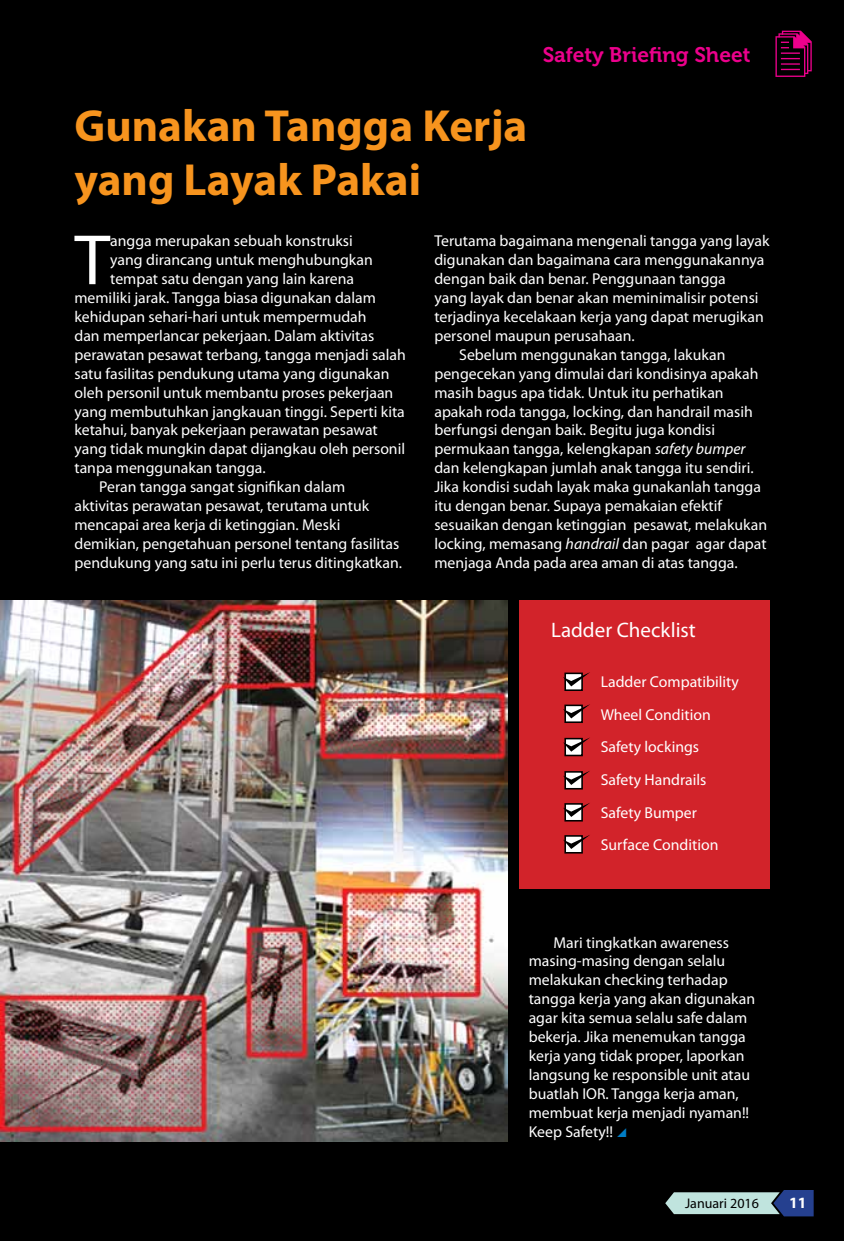
<style>
.page{position:relative;width:844px;height:1241px;background:#fff}
.page>*{position:absolute;margin:0;border:0;box-sizing:border-box;transform-origin:0 0}
.t1{font:71.75px "Myriad Pro";color:#fff}
.t2{font:700 45.15px/54.2px "Myriad Pro";color:#f7941e}
.t3{font:21px "Museo 700";color:#ec008c}
.t4{font:21px "Myriad Pro";color:#fff}
.t5{font:15.75px/18.9px "Myriad Pro";color:#fff}
.t6{font:700 15.75px "Myriad Pro";color:#fff}
.t7{font:14px "Myriad Pro";color:#000}
.s1{font-style:italic}
</style>
<div class="page">
<div style="left:1px;top:0;width:842px;height:1240px;background:#000"></div>
<div style="left:519px;top:600px;width:250px;height:288px;background:#d2232a"></div>
<img style="left:0;top:600px;width:507px;height:541px">
<div style="left:565px;top:673px;width:17px;height:17px;background:#fff"></div>
<div style="left:564px;top:672px;width:18px;height:19px;border:2px solid #000"></div>
<svg style="left:563px;top:672px;width:27px;height:14px"></svg>
<div style="left:565px;top:705px;width:17px;height:17px;background:#fff"></div>
<div style="left:564px;top:704px;width:18px;height:19px;border:2px solid #000"></div>
<svg style="left:563px;top:704px;width:27px;height:14px"></svg>
<div style="left:565px;top:738px;width:17px;height:17px;background:#fff"></div>
<div style="left:564px;top:737px;width:18px;height:19px;border:2px solid #000"></div>
<svg style="left:563px;top:737px;width:27px;height:14px"></svg>
<div style="left:565px;top:771px;width:17px;height:17px;background:#fff"></div>
<div style="left:564px;top:771px;width:18px;height:18px;border:2px solid #000"></div>
<svg style="left:563px;top:771px;width:27px;height:13px"></svg>
<div style="left:565px;top:803px;width:17px;height:17px;background:#fff"></div>
<div style="left:564px;top:803px;width:18px;height:18px;border:2px solid #000"></div>
<svg style="left:563px;top:803px;width:27px;height:13px"></svg>
<div style="left:565px;top:835px;width:17px;height:17px;background:#fff"></div>
<div style="left:564px;top:835px;width:18px;height:18px;border:2px solid #000"></div>
<svg style="left:563px;top:835px;width:27px;height:13px"></svg>
<svg style="left:665px;top:1190px;width:148px;height:26px;background:#7b97a6"></svg>
<svg style="left:775px;top:31px;width:36px;height:46px"></svg>
<h2 class="t2" style="left:74px;top:97px;width:454px">Gunakan Tangga Kerja yang Layak Pakai</h2>
<h3 class="t3" style="left:542px;top:43px;width:209px">Safety Briefing Sheet</h3>
<h1 class="t1" style="left:74px;top:216px;width:37px">T</h1>
<p class="t5" style="left:110px;top:231px;width:244px">angga merupakan sebuah konstruksi</p>
<p class="t5" style="left:110px;top:250px;width:264px">yang dirancang untuk menghubungkan</p>
<p class="t5" style="left:110px;top:269px;width:245px">tempat satu dengan yang lain karena</p>
<p class="t5" style="left:74px;top:288px;width:303px">memiliki jarak. Tangga biasa digunakan dalam</p>
<p class="t5" style="left:74px;top:307px;width:293px">kehidupan sehari-hari untuk mempermudah</p>
<p class="t5" style="left:74px;top:326px;width:301px">dan memperlancar pekerjaan. Dalam aktivitas</p>
<p class="t5" style="left:74px;top:345px;width:333px">perawatan pesawat terbang, tangga menjadi salah</p>
<p class="t5" style="left:74px;top:364px;width:316px">satu fasilitas pendukung utama yang digunakan</p>
<p class="t5" style="left:74px;top:382px;width:320px">oleh personil untuk membantu proses pekerjaan</p>
<p class="t5" style="left:74px;top:401px;width:332px">yang membutuhkan jangkauan tinggi. Seperti kita</p>
<p class="t5" style="left:74px;top:420px;width:305px">ketahui, banyak pekerjaan perawatan pesawat</p>
<p class="t5" style="left:74px;top:439px;width:332px">yang tidak mungkin dapat dijangkau oleh personil</p>
<p class="t5" style="left:74px;top:458px;width:193px">tanpa menggunakan tangga.</p>
<p class="t5" style="left:99px;top:477px;width:247px">Peran tangga sangat signifikan dalam</p>
<p class="t5" style="left:74px;top:496px;width:296px">aktivitas perawatan pesawat, terutama untuk</p>
<p class="t5" style="left:74px;top:515px;width:267px">mencapai area kerja di ketinggian. Meski</p>
<p class="t5" style="left:74px;top:534px;width:326px">demikian, pengetahuan personel tentang fasilitas</p>
<p class="t5" style="left:74px;top:553px;width:329px">pendukung yang satu ini perlu terus ditingkatkan.</p>
<p class="t5" style="left:434px;top:231px;width:336px">Terutama bagaimana mengenali tangga yang layak</p>
<p class="t5" style="left:434px;top:250px;width:331px">digunakan dan bagaimana cara menggunakannya</p>
<p class="t5" style="left:434px;top:269px;width:293px">dengan baik dan benar. Penggunaan tangga</p>
<p class="t5" style="left:434px;top:288px;width:325px">yang layak dan benar akan meminimalisir potensi</p>
<p class="t5" style="left:434px;top:307px;width:331px">terjadinya kecelakaan kerja yang dapat merugikan</p>
<p class="t5" style="left:434px;top:326px;width:202px">personel maupun perusahaan.</p>
<p class="t5" style="left:459px;top:345px;width:267px">Sebelum menggunakan tangga, lakukan</p>
<p class="t5" style="left:434px;top:364px;width:325px">pengecekan yang dimulai dari kondisinya apakah</p>
<p class="t5" style="left:434px;top:382px;width:291px">masih bagus apa tidak. Untuk itu perhatikan</p>
<p class="t5" style="left:434px;top:401px;width:320px">apakah roda tangga, locking, dan handrail masih</p>
<p class="t5" style="left:434px;top:420px;width:282px">berfungsi dengan baik. Begitu juga kondisi</p>
<p class="t5" style="left:434px;top:439px;width:312px">permukaan tangga, kelengkapan <span class="s1">safety bumper</span></p>
<p class="t5" style="left:434px;top:458px;width:321px">dan kelengkapan jumlah anak tangga itu sendiri.</p>
<p class="t5" style="left:434px;top:477px;width:328px">Jika kondisi sudah layak maka gunakanlah tangga</p>
<p class="t5" style="left:434px;top:496px;width:289px">itu dengan benar. Supaya pemakaian efektif</p>
<p class="t5" style="left:434px;top:515px;width:334px">sesuaikan dengan ketinggian pesawat, melakukan</p>
<p class="t5" style="left:434px;top:534px;width:333px">locking, memasang <span class="s1">handrail</span> dan pagar agar dapat</p>
<p class="t5" style="left:434px;top:553px;width:305px">menjaga Anda pada area aman di atas tangga.</p>
<h3 class="t4" style="left:551px;top:616px;width:146px">Ladder Checklist</h3>
<p class="t5" style="left:600px;top:664px;width:140px;line-height:32.7px">Ladder Compatibility<br>Wheel Condition<br>Safety lockings<br>Safety Handrails<br>Safety Bumper<br>Surface Condition</p>
<p class="t5" style="left:528px;top:932px;width:228px;text-indent:25px">Mari tingkatkan awareness masing-masing dengan selalu melakukan checking terhadap tangga kerja yang akan digunakan agar kita semua selalu safe dalam bekerja. Jika menemukan tangga kerja yang tidak proper, laporkan langsung ke responsible unit atau buatlah IOR. Tangga kerja aman, membuat kerja menjadi nyaman!!<br>Keep Safety!!</p>
<p class="t7" style="left:685px;top:1194px;width:75px">Januari 2016</p>
<p class="t6" style="left:789px;top:1192px;width:19px">11</p>
</div>
